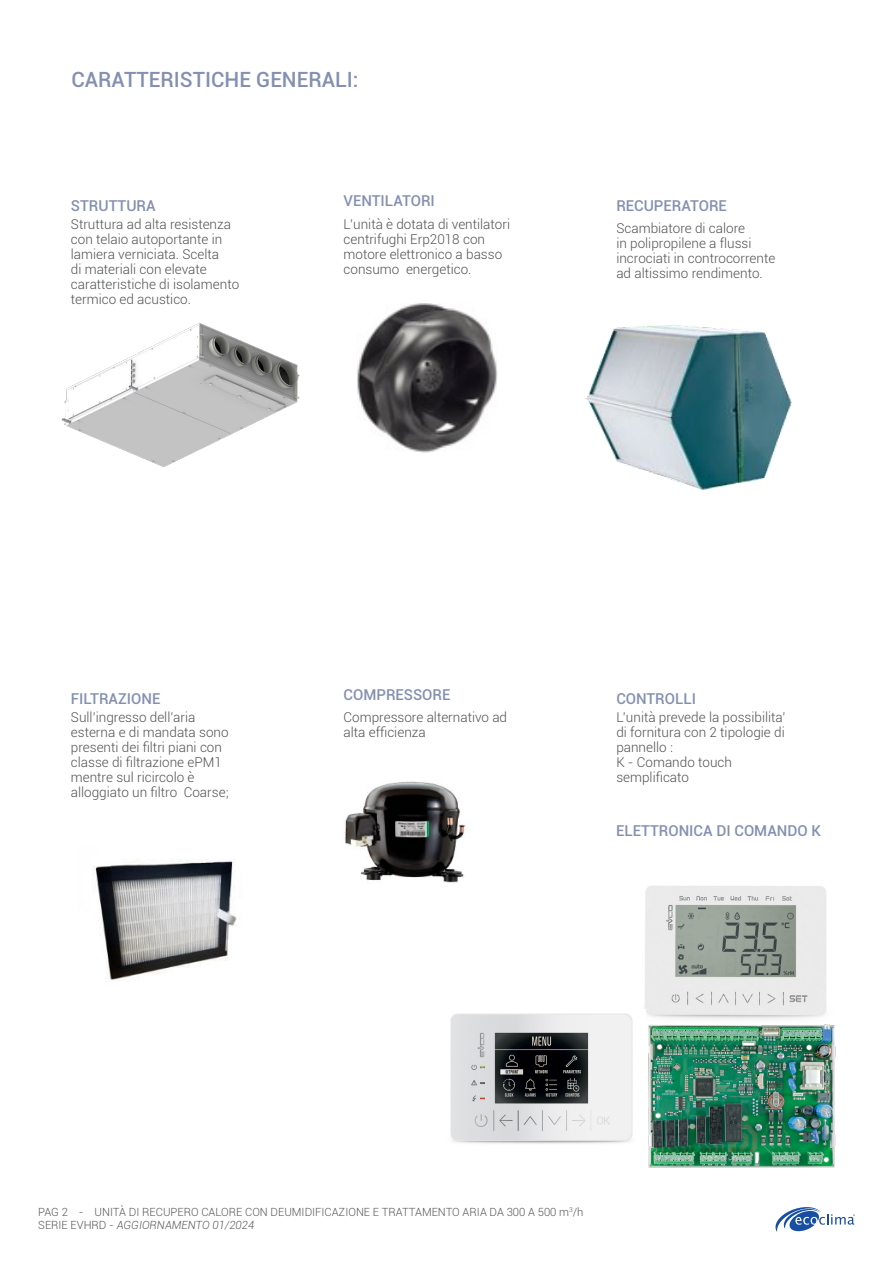
<style>
.page{position:relative;width:893px;height:1263px;background:#fff}
.page>*{position:absolute;margin:0;border:0;box-sizing:border-box;transform-origin:0 0}
.t1{font:500 21px "Roboto";color:#8490b1}
.t2{font:500 15px "Roboto";color:#8490b1}
.Testo{font:300 13.5px/15px "Roboto";color:#4f5152}
.t3{font:300 11.25px/13.5px "Roboto";color:#57585a}
.s1{font-style:italic}
</style>
<div class="page">
<svg style="left:775px;top:1215px;width:80px;height:17px"></svg>
<img style="left:61px;top:323px;width:239px;height:144px">
<img style="left:94px;top:860px;width:143px;height:121px">
<img style="left:585px;top:325px;width:207px;height:165px">
<img style="left:357px;top:303px;width:140px;height:149px">
<img style="left:344px;top:781px;width:124px;height:102px">
<img style="left:645px;top:886px;width:181px;height:97px">
<img style="left:450px;top:1013px;width:174px;height:131px">
<img style="left:624px;top:983px;width:231px;height:232px">
<p class="t1" style="left:72px;top:65px;width:288px">CARATTERISTICHE GENERALI:</p>
<p class="t2" style="left:71px;top:195px;width:86px">STRUTTURA</p>
<p class="t2" style="left:344px;top:190px;width:93px">VENTILATORI</p>
<p class="t2" style="left:616px;top:195px;width:112px">RECUPERATORE</p>
<p class="Testo" style="left:71px;top:216px;width:170px">Struttura ad alta resistenza con telaio autoportante in lamiera verniciata. Scelta<br>di materiali con elevate caratteristiche di isolamento termico ed acustico.</p>
<p class="Testo" style="left:344px;top:216px;width:168px">L’unità è dotata di ventilatori centrifughi Erp2018 con motore elettronico a basso consumo energetico.</p>
<p class="Testo" style="left:616px;top:220px;width:160px">Scambiatore di calore<br>in polipropilene a flussi incrociati in controcorrente ad altissimo rendimento.</p>
<p class="t2" style="left:71px;top:688px;width:91px">FILTRAZIONE</p>
<p class="Testo" style="left:71px;top:709px;width:159px">Sull’ingresso dell’aria esterna e di mandata sono presenti dei filtri piani con classe di filtrazione ePM1 mentre sul ricircolo è alloggiato un filtro Coarse;</p>
<p class="t2" style="left:344px;top:684px;width:108px">COMPRESSORE</p>
<p class="Testo" style="left:344px;top:709px;width:165px">Compressore alternativo ad alta efficienza</p>
<p class="t2" style="left:616px;top:688px;width:81px">CONTROLLI</p>
<p class="Testo" style="left:616px;top:709px;width:171px;text-align:justify">L’unità prevede la possibilita’ di fornitura con 2 tipologie di pannello :</p>
<p class="Testo" style="left:616px;top:754px;width:117px">K - Comando touch semplificato</p>
<p class="t2" style="left:616px;top:820px;width:206px">ELETTRONICA DI COMANDO K</p>
<p class="t3" style="left:38px;top:1204px;width:547px">PAG 2 - UNITÀ DI RECUPERO CALORE CON DEUMIDIFICAZIONE E TRATTAMENTO ARIA DA 300 A 500 m<sup>3</sup>/h<br>SERIE EVHRD - <span class="s1">AGGIORNAMENTO 01/2024</span></p>
</div>
